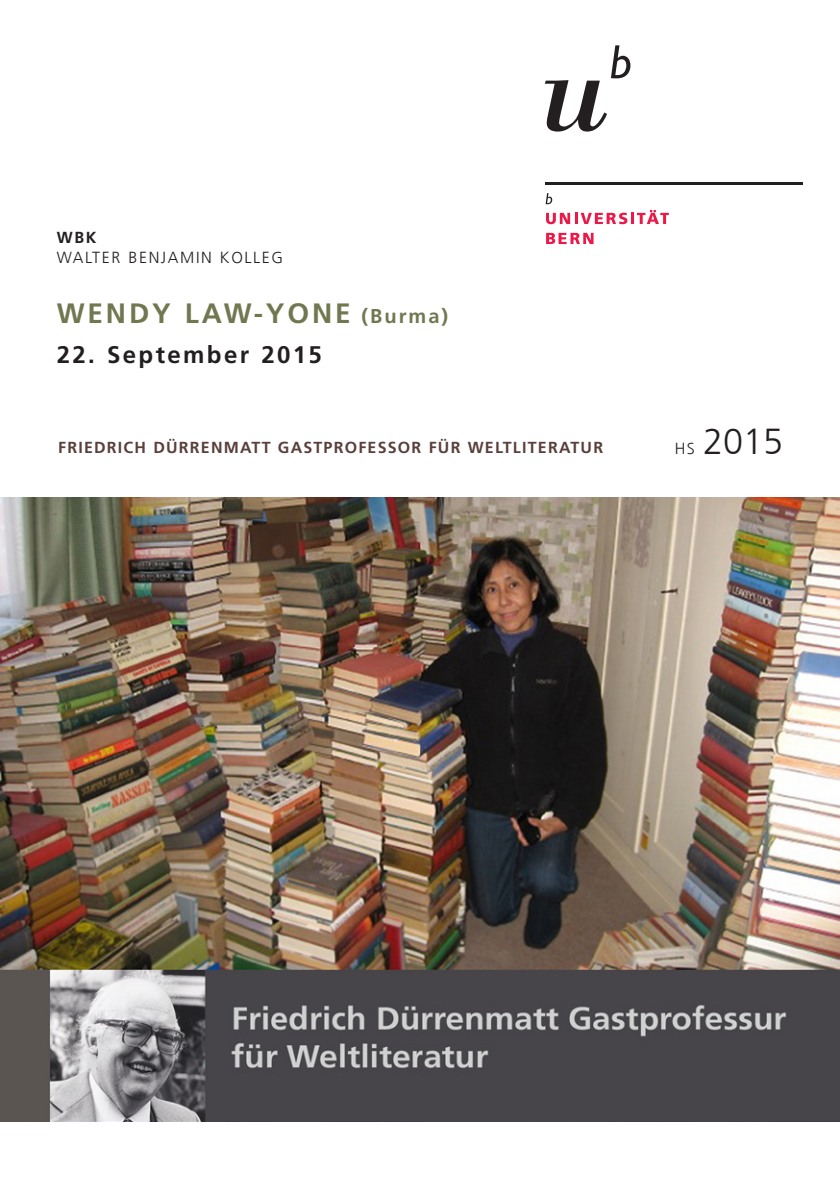
<style>
.page{position:relative;width:840px;height:1191px;background:#fff}
.page>*{position:absolute;margin:0;border:0;box-sizing:border-box;transform-origin:0 0}
.Umschlag_Datum_Nr_8p{font:300 36px "Frutiger LT Com";color:#231f20}
.Umschlag_Untertitel{font:700 28px "Frutiger LT Com";letter-spacing:.1em;color:#707850}
.Umschlag_Untertitel-2{font:700 24px "Frutiger LT Com";letter-spacing:.1em;color:#231f20}
.Umschlag_Untertitel-3{font:700 16px "Frutiger LT Com";letter-spacing:.075em;color:#5a403c}
.Umschlag_Untertitel-4{font:300 16px "Frutiger LT Com";letter-spacing:.1em;color:#231f20}
.Umschlag_Untertitel-5{font:700 16px "Frutiger LT Com";color:#231f20}
.Umschlag_Datum_Nr_8p-2{font:300 16px "Frutiger LT Com";color:#231f20}
.s1{font-size:20px}
</style>
<div class="page">
<svg style="left:545px;top:45px;width:85px;height:87px"></svg>
<hr style="left:545px;top:182px;width:257px;height:2px;background:#231f20">
<svg style="left:545px;top:193px;width:7px;height:11px"></svg>
<svg style="left:546px;top:210px;width:122px;height:14px"></svg>
<svg style="left:546px;top:233px;width:47px;height:11px"></svg>
<img style="left:0;top:498px;width:839px;height:623px">
<p class="Umschlag_Untertitel-5" style="left:57px;top:228px;width:41px">WBK</p>
<p class="Umschlag_Untertitel-4" style="left:57px;top:248px;width:228px">WALTER BENJAMIN KOLLEG</p>
<p class="Umschlag_Untertitel" style="left:57px;top:296px;width:392px">WENDY LAW-YONE <span class="s1">(Burma)</span></p>
<p class="Umschlag_Untertitel-2" style="left:57px;top:340px;width:266px">22. September 2015</p>
<p class="Umschlag_Untertitel-3" style="left:58px;top:438px;width:546px">FRIEDRICH DÜRRENMATT GASTPROFESSOR FÜR WELTLITERATUR</p>
<p class="Umschlag_Datum_Nr_8p-2" style="left:674px;top:439px;width:22px">HS</p>
<p class="Umschlag_Datum_Nr_8p" style="left:702px;top:420px;width:82px">2015</p>
</div>
